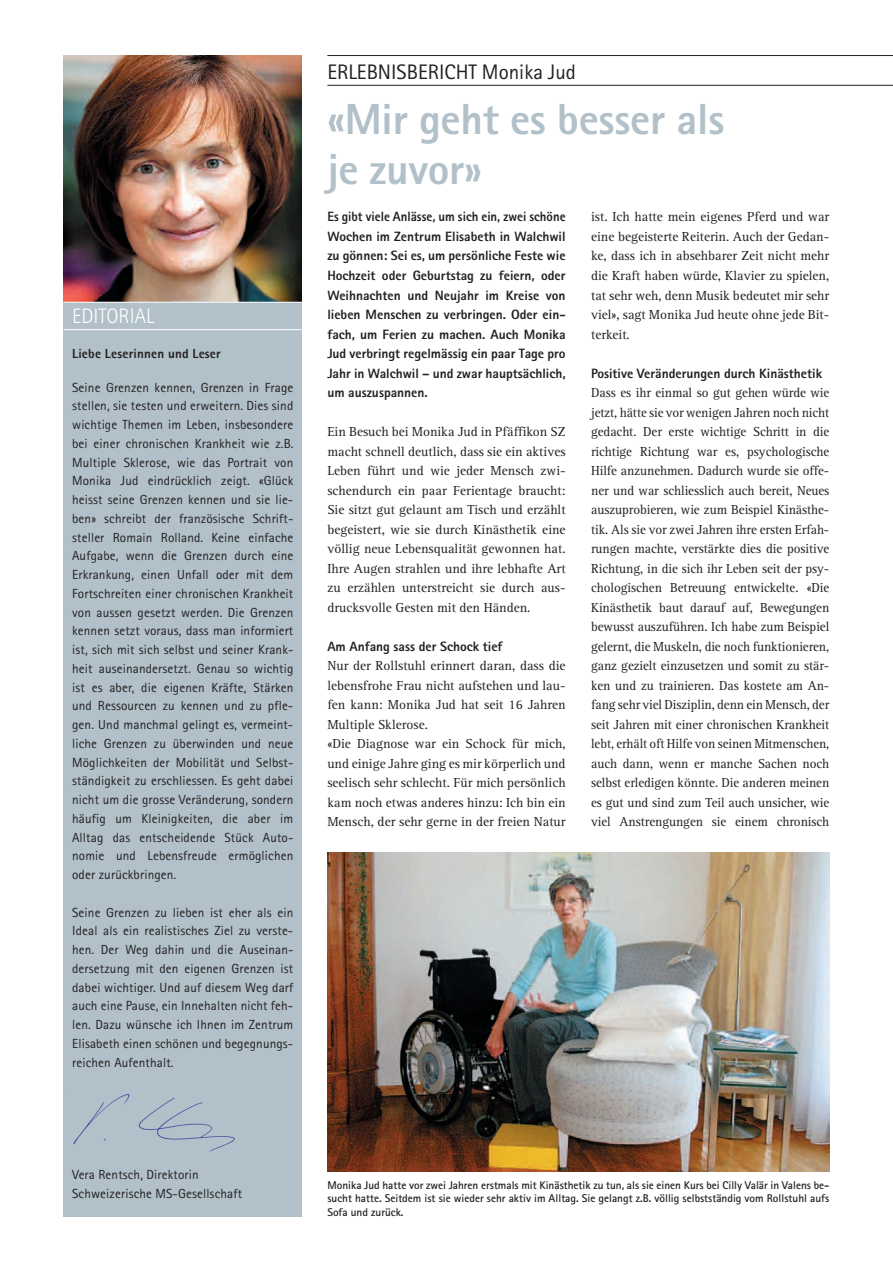
<style>
.page{position:relative;width:893px;height:1263px;background:#fff}
.page>*{position:absolute;margin:0;border:0;box-sizing:border-box;transform-origin:0 0}
.t1{font:800 43.5px/49.5px "Rotis Sans Serif";letter-spacing:-.005em;color:#b1c0c9}
.t2{font:21px "Rotis Sans Serif";color:#231f20}
.t3{font:300 21px "Rotis Sans Serif";color:#fff}
.t4{font:13.5px/19.5px "Rotis Serif";color:#231f20;text-align:justify}
.t5{font:800 13.5px/19.5px "Rotis Sans Serif";color:#231f20;text-align:justify;scale:.95 1}
.t6{font:800 13.5px "Rotis Sans Serif";color:#231f20}
.t7{font:13.2px/18.8px "Rotis Sans Serif";letter-spacing:.01em;color:#231f20;text-align:justify}
.t8{font:800 13.2px "Rotis Sans Serif";letter-spacing:.01em;color:#231f20}
.t9{font:700 11.25px/13.5px "Rotis Sans Serif";color:#231f20;text-align:justify}
</style>
<div class="page">
<img style="left:63px;top:55px;width:830px;height:1162px">
<h2 class="t3" style="left:72px;top:308px;width:84px">EDITORIAL</h2>
<p class="t8" style="left:72px;top:349px;width:150px">Liebe Leserinnen und Leser</p>
<p class="t7" style="left:72px;top:379px;width:223px">Seine Grenzen kennen, Grenzen in Frage stellen, sie testen und erweitern. Dies sind wichtige Themen im Leben, insbesondere bei einer chronischen Krankheit wie z.B.<br>Multiple Sklerose, wie das Portrait von Monika Jud eindrücklich zeigt. «Glück heisst seine Grenzen kennen und sie lie&shy;ben» schreibt der französische Schrift&shy;steller Romain Rolland. Keine einfache Aufgabe, wenn die Grenzen durch eine Erkrankung, einen Unfall oder mit dem Fortschreiten einer chronischen Krankheit von aussen gesetzt werden. Die Grenzen kennen setzt voraus, dass man informiert ist, sich mit sich selbst und seiner Krank&shy;heit auseinandersetzt. Genau so wichtig ist es aber, die eigenen Kräfte, Stärken und Ressourcen zu kennen und zu pfle&shy;gen. Und manchmal gelingt es, vermeint&shy;liche Grenzen zu überwinden und neue Möglichkeiten der Mobilität und Selbst&shy;ständigkeit zu erschliessen. Es geht dabei nicht um die grosse Veränderung, sondern häufig um Kleinigkeiten, die aber im Alltag das entscheidende Stück Auto&shy;nomie und Lebensfreude ermöglichen oder zurückbringen.</p>
<p class="t7" style="left:72px;top:904px;width:223px">Seine Grenzen zu lieben ist eher als ein Ideal als ein realistisches Ziel zu verste&shy;hen. Der Weg dahin und die Auseinan&shy;dersetzung mit den eigenen Grenzen ist dabei wichtiger. Und auf diesem Weg darf auch eine Pause, ein Innehalten nicht feh&shy;len. Dazu wünsche ich Ihnen im Zentrum Elisabeth einen schönen und begegnungs&shy;reichen Aufenthalt.</p>
<h2 class="t2" style="left:327px;top:64px;width:250px">ERLEBNISBERICHT Monika Jud</h2>
<h1 class="t1" style="left:327px;top:99px;width:398px">«Mir geht es besser als je zuvor»</h1>
<p class="t5" style="left:327px;top:208px;width:252px">Es gibt viele Anlässe, um sich ein, zwei schöne Wochen im Zentrum Elisabeth in Walchwil zu gönnen: Sei es, um persönliche Feste wie Hochzeit oder Geburtstag zu feiern, oder Weihnachten und Neujahr im Kreise von lieben Menschen zu verbringen. Oder ein&shy;fach, um Ferien zu machen. Auch Monika Jud verbringt regelmässig ein paar Tage pro Jahr in Walchwil – und zwar hauptsächlich, um auszuspannen.</p>
<p class="t4" style="left:327px;top:423px;width:240px">Ein Besuch bei Monika Jud in Pfäffikon SZ macht schnell deutlich, dass sie ein aktives Leben führt und wie jeder Mensch zwi&shy;schendurch ein paar Ferientage braucht:<br>Sie sitzt gut gelaunt am Tisch und erzählt begeistert, wie sie durch Kinästhetik eine völlig neue Lebensqualität gewonnen hat.<br>Ihre Augen strahlen und ihre lebhafte Art zu erzählen unterstreicht sie durch aus&shy;drucksvolle Gesten mit den Händen.</p>
<p class="t6" style="left:327px;top:641px;width:177px">Am Anfang sass der Schock tief</p>
<p class="t4" style="left:327px;top:657px;width:240px;text-align:left">Nur der Rollstuhl erinnert daran, dass die lebensfrohe Frau nicht aufstehen und lau&shy;fen kann: Monika Jud hat seit 16 Jahren Multiple Sklerose.<br>«Die Diagnose war ein Schock für mich, und einige Jahre ging es mir körperlich und seelisch sehr schlecht. Für mich persönlich kam noch etwas anderes hinzu: Ich bin ein Mensch, der sehr gerne in der freien Natur</p>
<p class="t4" style="left:591px;top:209px;width:240px">ist. Ich hatte mein eigenes Pferd und war eine begeisterte Reiterin. Auch der Gedan&shy;ke, dass ich in absehbarer Zeit nicht mehr die Kraft haben würde, Klavier zu spielen, tat sehr weh, denn Musik bedeutet mir sehr viel», sagt Monika Jud heute ohne jede Bit&shy;terkeit.</p>
<p class="t6" style="left:591px;top:368px;width:232px">Positive Veränderungen durch Kinästhetik</p>
<p class="t4" style="left:591px;top:384px;width:240px">Dass es ihr einmal so gut gehen würde wie jetzt, hätte sie vor wenigen Jahren noch nicht gedacht. Der erste wichtige Schritt in die richtige Richtung war es, psychologische Hilfe anzunehmen. Dadurch wurde sie offe&shy;ner und war schliesslich auch bereit, Neues auszuprobieren, wie zum Beispiel Kinästhe&shy;tik. Als sie vor zwei Jahren ihre ersten Erfah&shy;rungen machte, verstärkte dies die positive Richtung, in die sich ihr Leben seit der psy&shy;chologischen Betreuung entwickelte. «Die Kinästhetik baut darauf auf, Bewegungen bewusst auszuführen. Ich habe zum Beispiel gelernt, die Muskeln, die noch funktionieren, ganz gezielt einzusetzen und somit zu stär&shy;ken und zu trainieren. Das kostete am An&shy;fang sehr viel Disziplin, denn ein Mensch, der seit Jahren mit einer chronischen Krankheit lebt, erhält oft Hilfe von seinen Mitmenschen, auch dann, wenn er manche Sachen noch selbst erledigen könnte. Die anderen meinen es gut und sind zum Teil auch unsicher, wie viel Anstrengungen sie einem chronisch</p>
<p class="t7" style="left:72px;top:1166px;width:171px">Vera Rentsch, Direktorin<br>Schweizerische MS-Gesellschaft</p>
<p class="t9" style="left:327px;top:1179px;width:503px">Monika Jud hatte vor zwei Jahren erstmals mit Kinästhetik zu tun, als sie einen Kurs bei Cilly Valär in Valens be&shy;sucht hatte. Seitdem ist sie wieder sehr aktiv im Alltag. Sie gelangt z.B. völlig selbstständig vom Rollstuhl aufs Sofa und zurück.</p>
</div>
